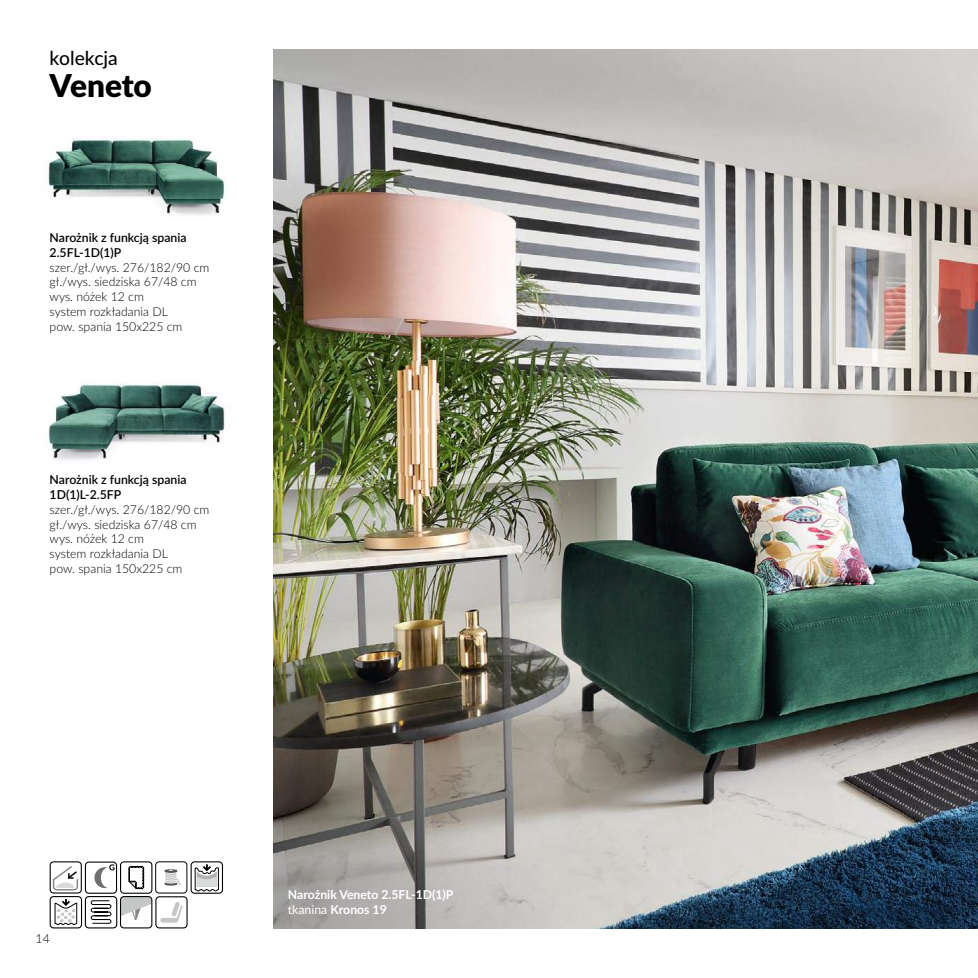
<style>
.page{position:relative;width:978px;height:978px;background:#fff}
.page>*{position:absolute;margin:0;border:0;box-sizing:border-box;transform-origin:0 0}
.t1{font:900 31.5px "Lato";letter-spacing:-.01em;color:#000}
.t2{font:500 19.25px "Lato";letter-spacing:-.005em;color:#000}
.t3{font:300 12.25px/14.7px "Lato";color:#000}
.t4{font:600 12.25px/14.7px "Lato";color:#000}
.t5{font:700 12.25px/14.7px "Lato";color:#fff}
.s1{font-weight:400}
</style>
<div class="page">
<img style="left:273px;top:50px;width:704px;height:878px">
<img style="left:48px;top:137px;width:177px;height:78px">
<img style="left:48px;top:382px;width:180px;height:78px">
<div style="left:50px;top:861px;width:32px;height:32px;border:1px solid #000;border-radius:3px"></div>
<svg style="left:52px;top:866px;width:26px;height:25px"></svg>
<div style="left:190px;top:861px;width:33px;height:32px;border:1px solid #000;border-radius:3px"></div>
<svg style="left:194px;top:864px;width:25px;height:29px"></svg>
<div style="left:155px;top:861px;width:32px;height:32px;border:1px solid #000;border-radius:3px"></div>
<svg style="left:164px;top:869px;width:17px;height:16px"></svg>
<div style="left:120px;top:861px;width:32px;height:32px;border:1px solid #000;border-radius:3px"></div>
<svg style="left:128px;top:865px;width:16px;height:24px"></svg>
<div style="left:50px;top:895px;width:32px;height:33px;border:1px solid #000;border-radius:3px"></div>
<svg style="left:54px;top:899px;width:23px;height:26px"></svg>
<svg style="left:160px;top:902px;width:22px;height:20px"></svg>
<div style="left:155px;top:896px;width:32px;height:32px;border:1px solid #000;border-radius:3px"></div>
<div style="left:85px;top:895px;width:32px;height:33px;border:1px solid #000;border-radius:3px"></div>
<svg style="left:90px;top:900px;width:22px;height:23px"></svg>
<svg style="left:122px;top:897px;width:28px;height:22px"></svg>
<div style="left:120px;top:895px;width:32px;height:33px;border:1px solid #000;border-radius:3px"></div>
<div style="left:85px;top:861px;width:32px;height:32px;border:1px solid #000;border-radius:3px"></div>
<svg style="left:94px;top:864px;width:20px;height:23px"></svg>
<h2 class="t2" style="left:50px;top:44px;width:70px">kolekcja</h2>
<h1 class="t1" style="left:50px;top:61px;width:104px">Veneto</h1>
<p class="t4" style="left:50px;top:230px;width:138px">Narożnik z funkcją spania<br>2.5FL-1D(1)P</p>
<p class="t3" style="left:50px;top:259px;width:161px">szer./gł./wys. 276/182/90 cm gł./wys. siedziska 67/48 cm wys. nóżek 12 cm<br>system rozkładania DL<br>pow. spania 150x225 cm</p>
<p class="t4" style="left:50px;top:472px;width:138px">Narożnik z funkcją spania<br>1D(1)L-2.5FP</p>
<p class="t3" style="left:50px;top:501px;width:161px">szer./gł./wys. 276/182/90 cm gł./wys. siedziska 67/48 cm wys. nóżek 12 cm<br>system rozkładania DL<br>pow. spania 150x225 cm</p>
<p class="t3" style="left:36px;top:930px;width:16px">14</p>
<p class="t5" style="left:288px;top:886px;width:167px">Narożnik Veneto 2.5FL-1D(1)P <span class="s1">tkanina</span> Kronos 19</p>
</div>
